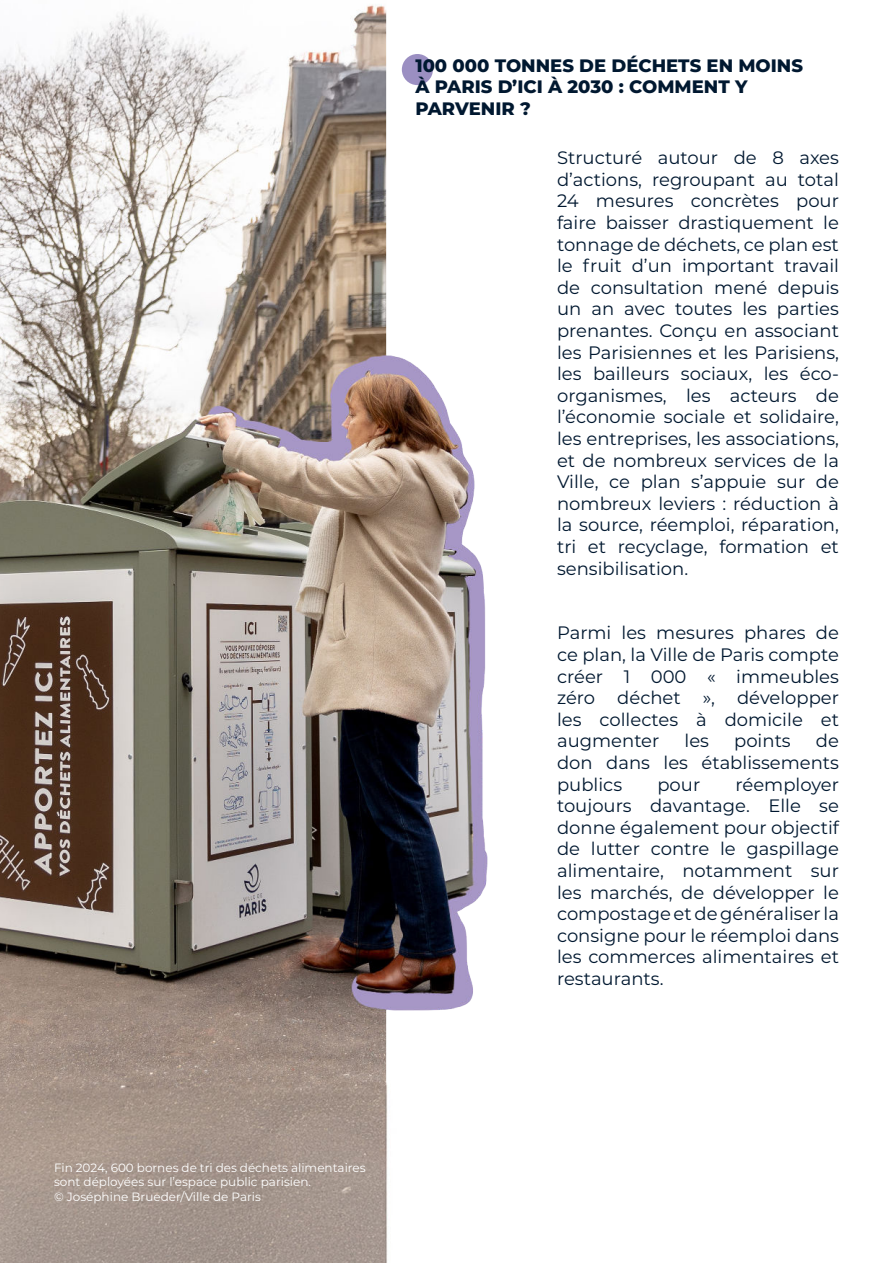
<style>
.page{position:relative;width:893px;height:1263px;background:#fff}
.page>*{position:absolute;margin:0;border:0;box-sizing:border-box;transform-origin:0 0}
.t1{font:18px/21.6px "Montserrat";color:#001830;text-align:justify}
.t2{font:800 18px/21.6px "Montserrat";color:#001830}
.t3{font:12px/14.4px "Montserrat";color:#fff}
</style>
<div class="page">
<img style="left:0;top:4px;width:488px;height:1259px">
<div style="left:402px;top:54px;width:31px;height:31px;background:#9b8fc2;border-radius:50%"></div>
<p class="t2" style="left:415px;top:55px;width:389px">100 000 TONNES DE DÉCHETS EN MOINS<br>À PARIS D’ICI À 2030 : COMMENT Y<br>PARVENIR ?</p>
<p class="t1" style="left:557px;top:148px;width:283px">Structuré autour de 8 axes d’actions, regroupant au total 24 mesures concrètes pour faire baisser drastiquement le tonnage de déchets, ce plan est le fruit d’un important travail de consultation mené depuis un an avec toutes les parties prenantes. Conçu en associant les Parisiennes et les Parisiens, les bailleurs sociaux, les éco&shy;organismes, les acteurs de l’économie sociale et solidaire, les entreprises, les associations, et de nombreux services de la Ville, ce plan s’appuie sur de nombreux leviers : réduction à la source, réemploi, réparation, tri et recyclage, formation et sensibilisation.</p>
<p class="t1" style="left:557px;top:623px;width:283px">Parmi les mesures phares de ce plan, la Ville de Paris compte créer 1 000 « immeubles zéro déchet », développer les collectes à domicile et augmenter</p>
<p class="t1" style="left:557px;top:731px;width:283px;text-indent:259px">de don dans les établissements publics</p>
<p class="t1" style="left:684px;top:731px;width:26px">les</p>
<p class="t1" style="left:734px;top:731px;width:58px">points</p>
<p class="t1" style="left:557px;top:774px;width:283px;text-indent:178px">réemployer toujours davantage. Elle se donne également pour objectif de lutter contre le gaspillage alimentaire, notamment sur les marchés, de développer le compostage et de généraliser la consigne pour le réemploi dans les commerces alimentaires et restaurants.</p>
<p class="t1" style="left:657px;top:774px;width:44px">pour</p>
<p class="t3" style="left:54px;top:1161px;width:313px">Fin 2024, 600 bornes de tri des déchets alimentaires sont déployées sur l’espace public parisien.<br>© Joséphine Brueder/Ville de Paris</p>
</div>
